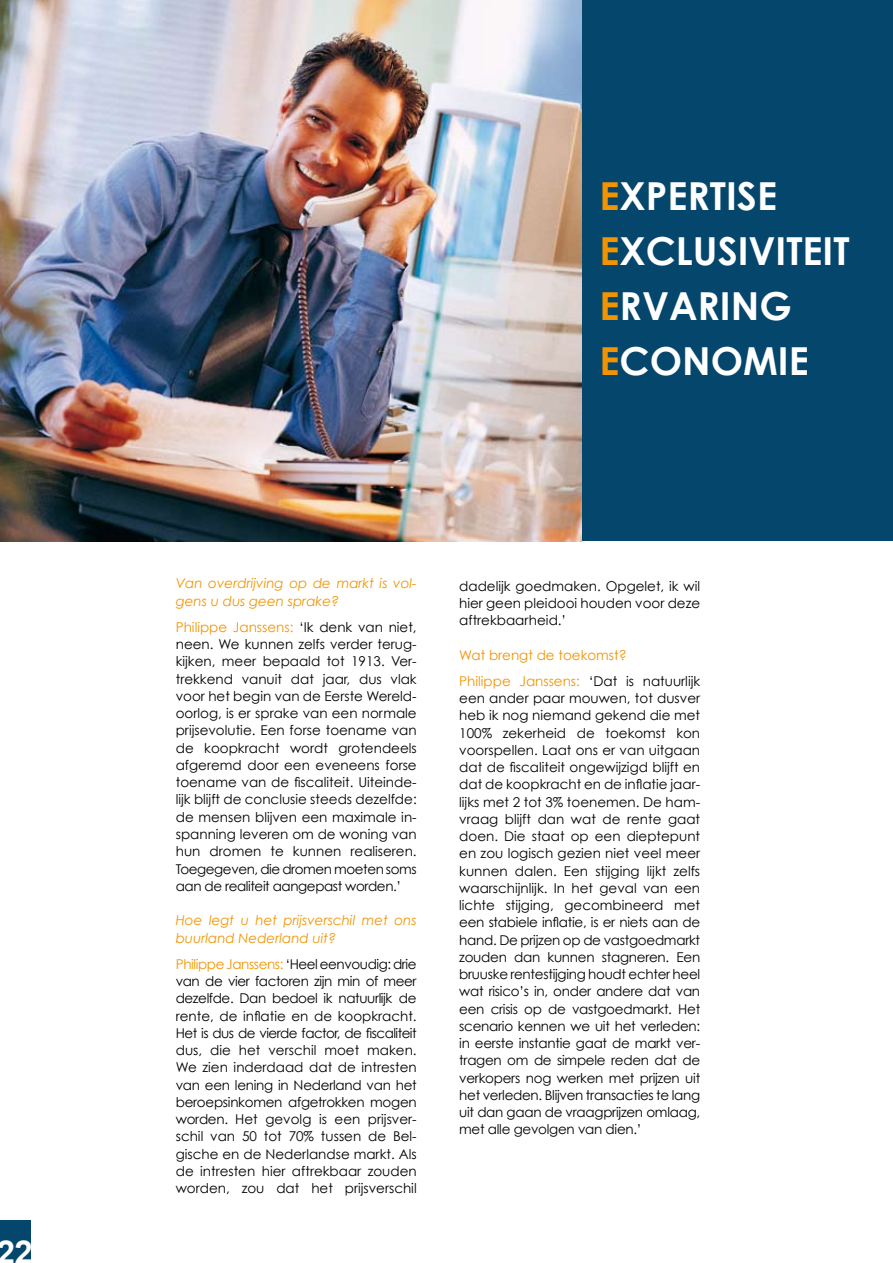
<style>
.page{position:relative;width:893px;height:1263px;background:#fff}
.page>*{position:absolute;margin:0;border:0;box-sizing:border-box;transform-origin:0 0}
.t1{font:700 38.55px/54.9px "Century Gothic";color:#fff}
.t2{font:700 33px "Arial";color:#fff}
.t3{font:13.5px/17.2px "Century Gothic";letter-spacing:-.015em;color:#000;text-align:justify}
.t4{font:italic 13.5px/17.2px "Century Gothic";color:#f29400}
.t5{font:13.5px/26.2px "Century Gothic";color:#f29400}
.s1{color:#f29400}
.s2{color:#000}
</style>
<div class="page">
<div style="left:0;top:0;width:893px;height:541px;background:#05466c"></div>
<div style="left:0;top:1220px;width:31px;height:43px;background:#05466c"></div>
<img style="left:0;top:0;width:581px;height:541px">
<h2 class="t2" style="left:-4px;top:1230px;width:38px">22</h2>
<h1 class="t1" style="left:600px;top:168px;width:252px"><span class="s1">E</span>XPERTISE<br><span class="s1">E</span>XCLUSIVITEIT<br><span class="s1">E</span>RVARING<br><span class="s1">E</span>CONOMIE</h1>
<p class="t4" style="left:176px;top:575px;width:242px">Van overdrijving op de markt is vol&shy;gens u dus geen sprake?</p>
<p class="t3" style="left:176px;top:618px;width:242px"><span class="s1">Philippe Janssens:</span> ‘Ik denk van niet, neen. We kunnen zelfs verder terug&shy;kijken, meer bepaald tot 1913. Ver&shy;trekkend vanuit dat jaar, dus vlak voor het begin van de Eerste Wereld&shy;oorlog, is er sprake van een normale prijsevolutie. Een forse toename van de koopkracht wordt grotendeels afgeremd door een eveneens forse toename van de fiscaliteit. Uiteinde&shy;lijk blijft de conclusie steeds dezelfde: de mensen blijven een maximale in&shy;spanning leveren om de woning van hun dromen te kunnen realiseren.<br>Toegegeven, die dromen moeten soms aan de realiteit aangepast worden.’</p>
<p class="t4" style="left:176px;top:911px;width:242px">Hoe legt u het prijsverschil met ons buurland Nederland uit?</p>
<p class="t3" style="left:176px;top:955px;width:242px"><span class="s1">Philippe Janssens:</span> ‘Heel eenvoudig: drie van de vier factoren zijn min of meer dezelfde. Dan bedoel ik natuurlijk de rente, de inflatie en de koopkracht.<br>Het is dus de vierde factor, de fiscaliteit dus, die het verschil moet maken.<br>We zien inderdaad dat de intresten van een lening in Nederland van het beroepsinkomen afgetrokken mogen worden. Het gevolg is een prijsver&shy;schil van 50 tot 70% tussen de Bel&shy;gische en de Nederlandse markt. Als de intresten hier aftrekbaar zouden worden, zou dat het prijsverschil</p>
<p class="t3" style="left:459px;top:577px;width:242px">dadelijk goedmaken. Opgelet, ik wil hier geen pleidooi houden voor deze aftrekbaarheid.’</p>
<p class="t5" style="left:459px;top:641px;width:242px">Wat brengt de toekomst?<br>Philippe Janssens: <span class="s2">‘Dat is natuurlijk</span></p>
<p class="t3" style="left:459px;top:689px;width:242px">een ander paar mouwen, tot dusver heb ik nog niemand gekend die met 100% zekerheid de toekomst kon voorspellen. Laat ons er van uitgaan dat de fiscaliteit ongewijzigd blijft en dat de koopkracht en de inflatie jaar&shy;lijks met 2 tot 3% toenemen. De ham&shy;vraag blijft dan wat de rente gaat doen. Die staat op een dieptepunt en zou logisch gezien niet veel meer kunnen dalen. Een stijging lijkt zelfs waarschijnlijk. In het geval van een lichte stijging, gecombineerd met een stabiele inflatie, is er niets aan de hand. De prijzen op de vastgoedmarkt zouden dan kunnen stagneren. Een bruuske rentestijging houdt echter heel wat risico’s in, onder andere dat van een crisis op de vastgoedmarkt. Het scenario kennen we uit het verleden: in eerste instantie gaat de markt ver&shy;tragen om de simpele reden dat de verkopers nog werken met prijzen uit het verleden. Blijven transacties te lang uit dan gaan de vraagprijzen omlaag, met alle gevolgen van dien.’</p>
</div>
